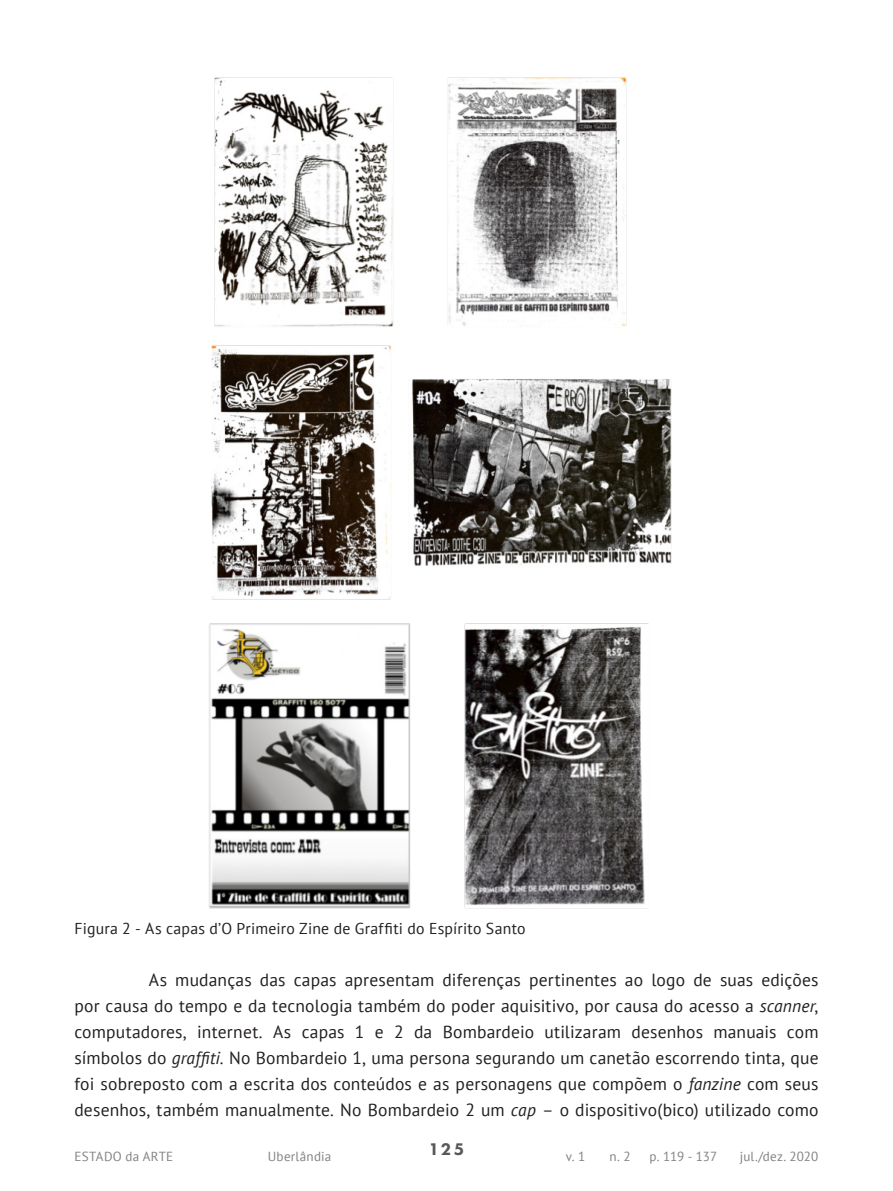
<style>
.page{position:relative;width:893px;height:1191px;background:#fff}
.page>*{position:absolute;margin:0;border:0;box-sizing:border-box;transform-origin:0 0}
.Artigo_-_TEXTO{font:17.5px/26.1px "PT Sans";letter-spacing:.01em;color:#231f20;text-align:justify}
.t1{font:800 17.5px "Futura PT";color:#57585a}
.Artigo_-_Legenda_Fig{font:15.75px "PT Sans";letter-spacing:.015em;color:#231f20}
.t2{font:13.12px "PT Sans";letter-spacing:.015em;color:#808285}
.s1{font-style:italic}
</style>
<div class="page">
<img style="left:214px;top:77px;width:413px;height:245px">
<img style="left:211px;top:322px;width:461px;height:278px">
<img style="left:209px;top:623px;width:440px;height:286px">
<p class="Artigo_-_Legenda_Fig" style="left:74px;top:918px;width:453px">Figura 2 - As capas d’O Primeiro Zine de Graffiti do Espírito Santo</p>
<p class="Artigo_-_TEXTO" style="left:74px;top:966px;width:746px;text-indent:74px">As mudanças das capas apresentam diferenças pertinentes ao logo de suas edições por causa do tempo e da tecnologia também do poder aquisitivo, por causa do acesso a <span class="s1">scanner</span>, computadores, internet. As capas 1 e 2 da Bombardeio utilizaram desenhos manuais com símbolos do <span class="s1">graffiti</span>. No Bombardeio 1, uma persona segurando um canetão escorrendo tinta, que foi sobreposto com a escrita dos conteúdos e as personagens que compõem o <span class="s1">fanzine</span> com seus desenhos, também manualmente. No Bombardeio 2 um <span class="s1">cap</span> – o dispositivo(bico) utilizado como</p>
<p class="t1" style="left:429px;top:1138px;width:37px">125</p>
<p class="t2" style="left:74px;top:1148px;width:100px">ESTADO da ARTE</p>
<p class="t2" style="left:268px;top:1148px;width:65px">Uberlândia</p>
<p class="t2" style="left:566px;top:1148px;width:21px">v. 1</p>
<p class="t2" style="left:610px;top:1148px;width:23px">n. 2</p>
<p class="t2" style="left:650px;top:1148px;width:69px">p. 119 - 137</p>
<p class="t2" style="left:740px;top:1148px;width:80px">jul./dez. 2020</p>
</div>
